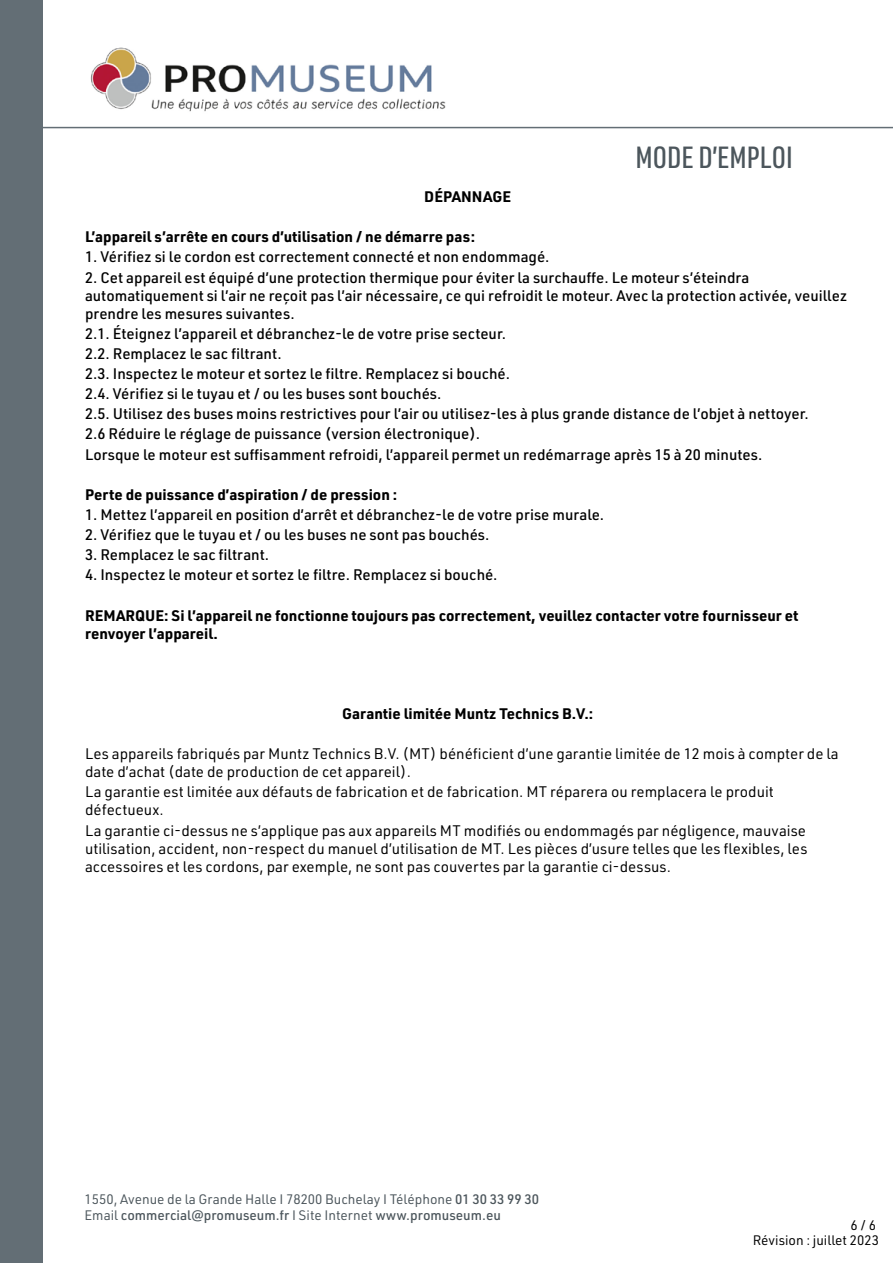
<style>
.page{position:relative;width:893px;height:1263px;background:#fff}
.page>*{position:absolute;margin:0;border:0;box-sizing:border-box;transform-origin:0 0}
.t1{font:500 30px "URWDIN Cond";color:#4c565c}
.t2{font:500 15px/20.1px "URWDIN";color:#000}
.t3{font:15px/18px "URWDIN";color:#000}
.t4{font:700 15px/18px "URWDIN";color:#000}
.t5{font:13.5px/16.2px "URWDIN";color:#4c565c}
.t6{font:13.5px/14.9px "URWDIN";color:#000;text-align:right}
.s1{font-weight:500}
</style>
<div class="page">
<div style="left:0;top:0;width:43px;height:1263px;background:#636e75"></div>
<hr style="left:21px;top:127px;width:872px;height:1px;background:#636e75">
<img style="left:90px;top:47px;width:356px;height:65px">
<h1 class="t1" style="left:635px;top:137px;width:159px">MODE D’EMPLOI</h1>
<p class="t4" style="left:424px;top:187px;width:88px">DÉPANNAGE</p>
<p class="t4" style="left:85px;top:227px;width:392px">L’appareil s’arrête en cours d’utilisation / ne démarre pas:</p>
<p class="t2" style="left:85px;top:247px;width:466px">1. Vérifiez si le cordon est correctement connecté et non endommagé.</p>
<p class="t2" style="left:85px;top:268px;width:764px;line-height:18px">2. Cet appareil est équipé d’une protection thermique pour éviter la surchauffe. Le moteur s’éteindra automatiquement si l’air ne reçoit pas l’air nécessaire, ce qui refroidit le moteur. Avec la protection activée, veuillez prendre les mesures suivantes.</p>
<p class="t2" style="left:85px;top:323px;width:725px">2.1. Éteignez l’appareil et débranchez-le de votre prise secteur.<br>2.2. Remplacez le sac filtrant.<br>2.3. Inspectez le moteur et sortez le filtre. Remplacez si bouché.<br>2.4. Vérifiez si le tuyau et / ou les buses sont bouchés.<br>2.5. Utilisez des buses moins restrictives pour l’air ou utilisez-les à plus grande distance de l’objet à nettoyer.<br>2.6 Réduire le réglage de puissance (version électronique).<br>Lorsque le moteur est suffisamment refroidi, l’appareil permet un redémarrage après 15 à 20 minutes.</p>
<p class="t4" style="left:85px;top:485px;width:314px">Perte de puissance d’aspiration / de pression :</p>
<p class="t2" style="left:85px;top:504px;width:521px">1. Mettez l’appareil en position d’arrêt et débranchez-le de votre prise murale.</p>
<p class="t2" style="left:85px;top:524px;width:406px">2. Vérifiez que le tuyau et / ou les buses ne sont pas bouchés.</p>
<p class="t2" style="left:85px;top:544px;width:186px">3. Remplacez le sac filtrant.</p>
<p class="t2" style="left:85px;top:564px;width:414px">4. Inspectez le moteur et sortez le filtre. Remplacez si bouché.</p>
<p class="t4" style="left:85px;top:605px;width:715px">REMARQUE: Si l’appareil ne fonctionne toujours pas correctement, veuillez contacter votre fournisseur et renvoyer l’appareil.</p>
<p class="t4" style="left:342px;top:704px;width:253px">Garantie limitée Muntz Technics B.V.:</p>
<p class="t3" style="left:85px;top:744px;width:755px">Les appareils fabriqués par Muntz Technics B.V. (MT) bénéficient d’une garantie limitée de 12 mois à compter de la date d’achat (date de production de cet appareil).</p>
<p class="t3" style="left:85px;top:783px;width:690px">La garantie est limitée aux défauts de fabrication et de fabrication. MT réparera ou remplacera le produit défectueux.</p>
<p class="t3" style="left:85px;top:821px;width:724px;text-align:justify">La garantie ci-dessus ne s’applique pas aux appareils MT modifiés ou endommagés par négligence, mauvaise utilisation, accident, non-respect du manuel d’utilisation de MT. Les pièces d’usure telles que les flexibles, les accessoires et les cordons, par exemple, ne sont pas couvertes par la garantie ci-dessus.</p>
<p class="t5" style="left:85px;top:1191px;width:456px">1550, Avenue de la Grande Halle I 78200 Buchelay I Téléphone <span class="s1">01 30 33 99 30<br></span>Email <span class="s1">commercial@promuseum.fr</span> I Site Internet <span class="s1">www.promuseum.eu</span></p>
<p class="t6" style="left:753px;top:1217px;width:128px">6 / 6<br>Révision : juillet 2023</p>
</div>
